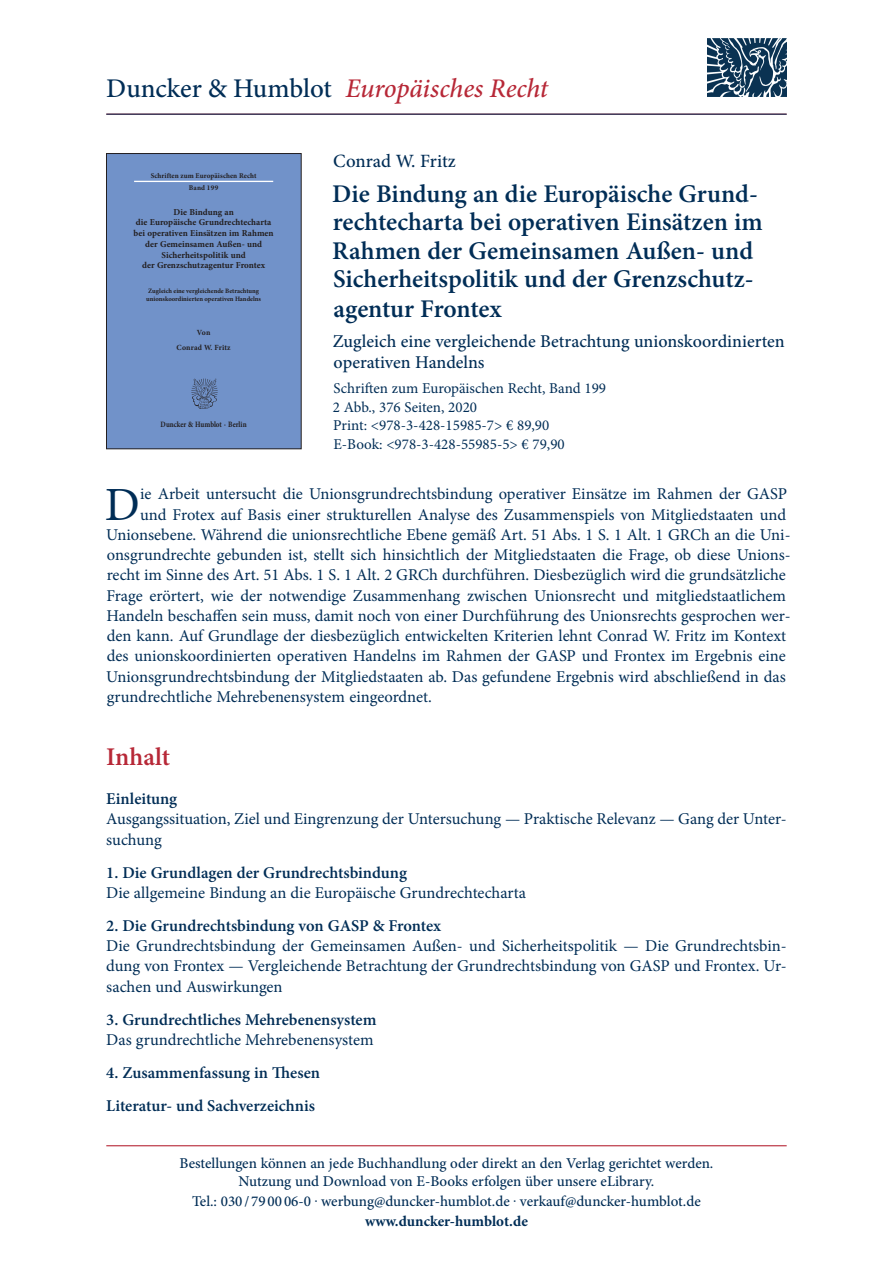
<style>
.page{position:relative;width:893px;height:1263px;background:#fff}
.page>*{position:absolute;margin:0;border:0;box-sizing:border-box;transform-origin:0 0}
.t1{font:47.7px "Minion Pro";color:#002d56}
.t2{font:italic 500 27px "Minion Pro";letter-spacing:-.01em;color:#b72837}
.t3{font:600 25.5px/29px "Minion Pro";color:#002d56}
.t4{font:600 25.5px "Minion Pro";color:#b72837}
.t5{font:500 18.75px "Minion Pro";color:#002d56}
.t6{font:500 18px/21px "Minion Pro";color:#002d56}
.t7{font:16.5px/20.2px "Minion Pro";color:#002d56}
.t8{font:600 16.5px/33px "Minion Pro";color:#002d56}
.t9{font:500 15px/18px "Minion Pro";color:#002d56;text-align:center}
.t10{font:15px/18.8px "Minion Pro";color:#002d56}
.t11{font:700 15px "Minion Pro";color:#002d56}
.t12{font:700 9px/10.8px "Minion Pro";color:#231f20;text-align:center}
.t13{font:700 8.1px "Minion Pro";letter-spacing:-.005em;color:#231f20;scale:.86 1}
.t14{font:700 7.8px/14.7px "Minion Pro";letter-spacing:.02em;color:#231f20;text-align:center}
.t15{font:700 7.2px/11.7px "Minion Pro";letter-spacing:.01em;color:#231f20;text-align:center}
.t16{font:700 6.6px/7.9px "Minion Pro";letter-spacing:-.005em;color:#231f20;text-align:center}
.s1{font-style:normal;color:#002d56}
</style>
<div class="page">
<hr style="left:106px;top:1145px;width:681px;height:1px;background:#b72837">
<div style="left:106px;top:154px;width:195px;height:295px;background:#7192c9"></div>
<hr style="left:134px;top:181px;width:139px;height:1px;background:#fff">
<img style="left:191px;top:378px;width:27px;height:31px">
<div style="left:106px;top:153px;width:195px;height:296px;border:1px solid #231f20"></div>
<img style="left:707px;top:38px;width:79px;height:59px">
<hr style="left:106px;top:114px;width:681px;height:1px;background:#002d56">
<h2 class="t2" style="left:106px;top:70px;width:443px"><span class="s1">Duncker &amp; Humblot</span> Europäisches Recht</h2>
<p class="t15" style="left:151px;top:170px;width:107px">Schriften zum Europäischen Recht<br>Band 199</p>
<p class="t12" style="left:134px;top:206px;width:142px">Die Bindung an<br>die Europäische Grundrechtecharta bei operativen Einsätzen im Rahmen der Gemeinsamen Außen- und<br>Sicherheitspolitik und<br>der Grenzschutzagentur Frontex</p>
<p class="t16" style="left:146px;top:287px;width:116px">Zugleich eine vergleichende Betrachtung unionskoordinierten operativen Handelns</p>
<p class="t14" style="left:177px;top:325px;width:56px">Von<br>Conrad W. Fritz</p>
<p class="t13" style="left:161px;top:419px;width:102px">Duncker &amp; Humblot · Berlin</p>
<p class="t5" style="left:333px;top:148px;width:124px">Conrad W. Fritz</p>
<h3 class="t3" style="left:332px;top:179px;width:432px">Die Bindung an die Europäische Grund&shy;rechtecharta bei operativen Einsätzen im Rahmen der Gemeinsamen Außen- und Sicherheitspolitik und der Grenzschutz&shy;agentur Frontex</h3>
<p class="t6" style="left:333px;top:330px;width:453px">Zugleich eine vergleichende Betrachtung unionskoordinierten operativen Handelns</p>
<p class="t10" style="left:333px;top:379px;width:275px">Schriften zum Europäischen Recht, Band 199<br>2 Abb., 376 Seiten, 2020<br>Print: &lt;978-3-428-15985-7&gt; € 89,90<br>E-Book: &lt;978-3-428-55985-5&gt; € 79,90</p>
<h1 class="t1" style="left:105px;top:472px;width:37px">D</h1>
<p class="t7" style="left:140px;top:484px;width:648px">ie Arbeit untersucht die Unionsgrundrechtsbindung operativer Einsätze im Rahmen der GASP</p>
<p class="t7" style="left:140px;top:504px;width:647px">und Frotex auf Basis einer strukturellen Analyse des Zusammenspiels von Mitgliedstaaten und</p>
<p class="t7" style="left:106px;top:524px;width:686px">Unionsebene. Während die unionsrechtliche Ebene gemäß Art. 51 Abs. 1 S. 1 Alt. 1 GRCh an die Uni-</p>
<p class="t7" style="left:107px;top:545px;width:685px">onsgrundrechte gebunden ist, stellt sich hinsichtlich der Mitgliedstaaten die Frage, ob diese Unions-</p>
<p class="t7" style="left:107px;top:565px;width:681px">recht im Sinne des Art. 51 Abs. 1 S. 1 Alt. 2 GRCh durchführen. Diesbezüglich wird die grundsätzliche</p>
<p class="t7" style="left:106px;top:585px;width:681px">Frage erörtert, wie der notwendige Zusammenhang zwischen Unionsrecht und mitgliedstaatlichem</p>
<p class="t7" style="left:106px;top:605px;width:686px">Handeln beschaffen sein muss, damit noch von einer Durchführung des Unionsrechts gesprochen wer-</p>
<p class="t7" style="left:107px;top:626px;width:681px">den kann. Auf Grundlage der diesbezüglich entwickelten Kriterien lehnt Conrad W. Fritz im Kontext</p>
<p class="t7" style="left:107px;top:646px;width:680px">des unionskoordinierten operativen Handelns im Rahmen der GASP und Frontex im Ergebnis eine</p>
<p class="t7" style="left:106px;top:666px;width:681px">Unionsgrundrechtsbindung der Mitgliedstaaten ab. Das gefundene Ergebnis wird abschließend in das</p>
<p class="t7" style="left:107px;top:686px;width:327px">grundrechtliche Mehrebenensystem eingeordnet.</p>
<h3 class="t4" style="left:106px;top:739px;width:65px">Inhalt</h3>
<p class="t8" style="left:106px;top:782px;width:72px">Einleitung</p>
<p class="t7" style="left:106px;top:809px;width:682px">Ausgangssituation, Ziel und Eingrenzung der Untersuchung — Praktische Relevanz — Gang der Unter&shy;suchung</p>
<p class="t8" style="left:106px;top:856px;width:302px">1. Die Grundlagen der Grundrechtsbindung</p>
<p class="t7" style="left:106px;top:883px;width:421px">Die allgemeine Bindung an die Europäische Grundrechtecharta</p>
<p class="t8" style="left:106px;top:909px;width:336px">2. Die Grundrechtsbindung von GASP &amp; Frontex</p>
<p class="t7" style="left:106px;top:936px;width:682px;text-align:justify">Die Grundrechtsbindung der Gemeinsamen Außen- und Sicherheitspolitik — Die Grundrechtsbin&shy;dung von Frontex — Vergleichende Betrachtung der Grundrechtsbindung von GASP und Frontex. Ur&shy;sachen und Auswirkungen</p>
<p class="t8" style="left:106px;top:1003px;width:272px">3. Grundrechtliches Mehrebenensystem</p>
<p class="t7" style="left:106px;top:1030px;width:269px">Das grundrechtliche Mehrebenensystem</p>
<p class="t8" style="left:106px;top:1056px;width:215px">4. Zusammenfassung in Thesen<br>Literatur- und Sachverzeichnis</p>
<p class="t9" style="left:179px;top:1154px;width:535px">Bestellungen können an jede Buchhandlung oder direkt an den Verlag gerichtet werden.<br>Nutzung und Download von E-Books erfolgen über unsere eLibrary.</p>
<p class="t9" style="left:192px;top:1192px;width:510px">Tel.: 030 / 79 00 06-0 . werbung@duncker-humblot.de . verkauf@duncker-humblot.de</p>
<p class="t11" style="left:365px;top:1210px;width:164px">www.duncker-humblot.de</p>
</div>
